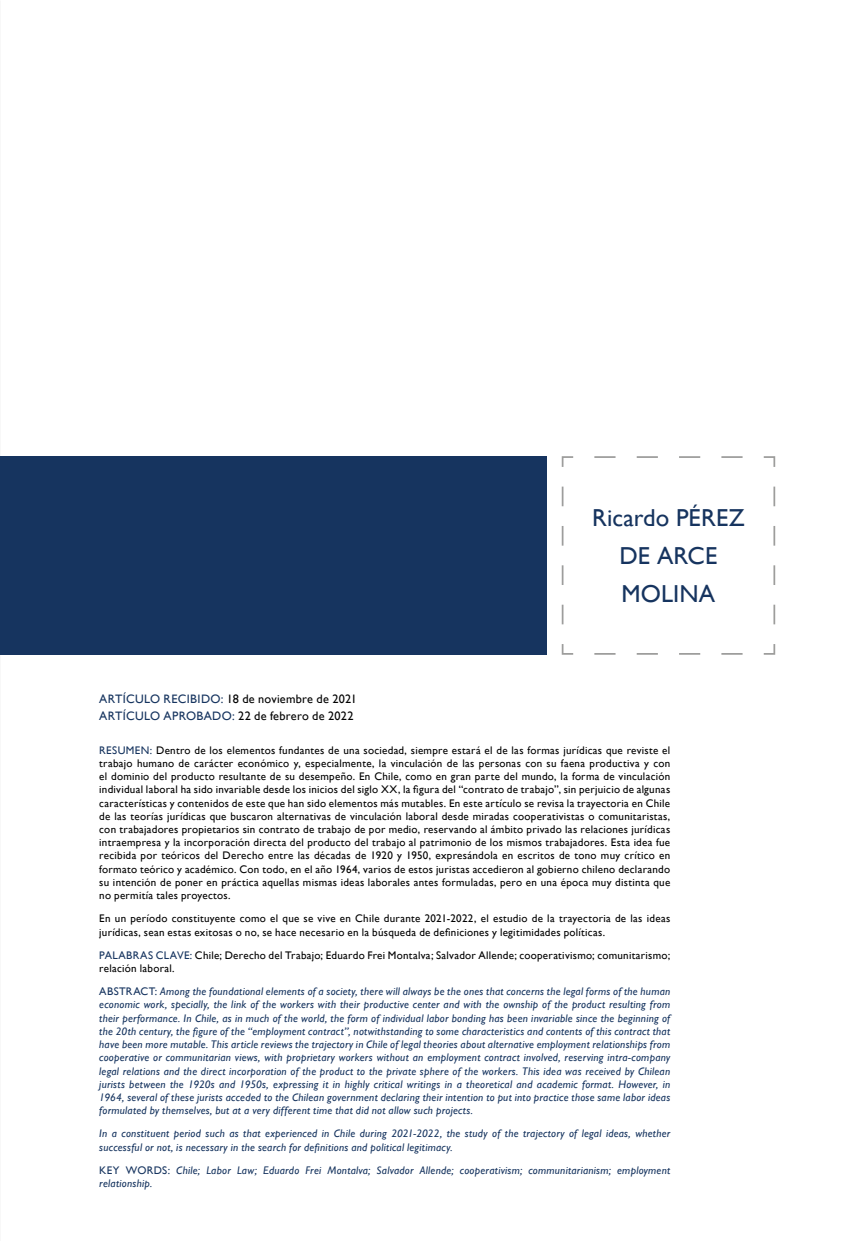
<style>
.page{position:relative;width:844px;height:1241px;background:#fff}
.page>*{position:absolute;margin:0;border:0;box-sizing:border-box;transform-origin:0 0}
.t1{font:24.5px/37.8px "Gill Sans";letter-spacing:.005em;color:#16345f;text-align:center}
.t2{font:12.25px/17.5px "Gill Sans";letter-spacing:.02em;color:#000}
.t3{font:11.03px/13.3px "Gill Sans";letter-spacing:.025em;color:#000}
.t4{font:italic 11.03px/13.3px "Gill Sans";letter-spacing:.025em;color:#16345f}
.s1{color:#16345f}
.s2{font-style:normal}
</style>
<div class="page">
<div style="left:0;top:456px;width:546px;height:198px;background:#16345f"></div>
<svg style="left:561px;top:456px;width:214px;height:199px"></svg>
<h1 class="t1" style="left:592px;top:498px;width:154px">Ricardo PÉREZ<br>DE ARCE<br>MOLINA</h1>
<p class="t2" style="left:99px;top:689px;width:259px"><span class="s1">ARTÍCULO RECIBIDO:</span> 18 de noviembre de 2021<br><span class="s1">ARTÍCULO APROBADO:</span> 22 de febrero de 2022</p>
<p class="t3" style="left:99px;top:743px;width:572px;text-align:justify"><span class="s1">RESUMEN:</span> Dentro de los elementos fundantes de una sociedad, siempre estará el de las formas jurídicas que reviste el trabajo humano de carácter económico y, especialmente, la vinculación de las personas con su faena productiva y con el dominio del producto resultante de su desempeño. En Chile, como en gran parte del mundo, la forma de vinculación individual laboral ha sido invariable desde los inicios del siglo XX, la figura del “contrato de trabajo”, sin perjuicio de algunas características y contenidos de este que han sido elementos más mutables. En este artículo se revisa la trayectoria en Chile de las teorías jurídicas que buscaron alternativas de vinculación laboral desde miradas cooperativistas o comunitaristas, con trabajadores propietarios sin contrato de trabajo de por medio, reservando al ámbito privado las relaciones jurídicas intraempresa y la incorporación directa del producto del trabajo al patrimonio de los mismos trabajadores. Esta idea fue recibida por teóricos del Derecho entre las décadas de 1920 y 1950, expresándola en escritos de tono muy crítico en formato teórico y académico. Con todo, en el año 1964, varios de estos juristas accedieron al gobierno chileno declarando su intención de poner en práctica aquellas mismas ideas laborales antes formuladas, pero en una época muy distinta que no permitía tales proyectos.</p>
<p class="t3" style="left:99px;top:911px;width:572px">En un período constituyente como el que se vive en Chile durante 2021-2022, el estudio de la trayectoria de las ideas jurídicas, sean estas exitosas o no, se hace necesario en la búsqueda de definiciones y legitimidades políticas.</p>
<p class="t3" style="left:99px;top:948px;width:572px"><span class="s1">PALABRAS CLAVE:</span> Chile; Derecho del Trabajo; Eduardo Frei Montalva; Salvador Allende; cooperativismo; comunitarismo; relación laboral.</p>
<p class="t4" style="left:99px;top:984px;width:572px;text-align:justify"><span class="s2">ABSTRACT:</span> Among the foundational elements of a society, there will always be the ones that concerns the legal forms of the human economic work, specially, the link of the workers with their productive center and with the ownship of the product resulting from their performance. In Chile, as in much of the world, the form of individual labor bonding has been invariable since the beginning of the 20th century, the figure of the “employment contract”, notwithstanding to some characteristics and contents of this contract that have been more mutable. This article reviews the trajectory in Chile of legal theories about alternative employment relationships from cooperative or communitarian views, with proprietary workers without an employment contract involved, reserving intra-company legal relations and the direct incorporation of the product to the private sphere of the workers. This idea was received by Chilean jurists between the 1920s and 1950s, expressing it in highly critical writings in a theoretical and academic format. However, in 1964, several of these jurists acceded to the Chilean government declaring their intention to put into practice those same labor ideas formulated by themselves, but at a very different time that did not allow such projects.</p>
<p class="t4" style="left:99px;top:1126px;width:572px">In a constituent period such as that experienced in Chile during 2021-2022, the study of the trajectory of legal ideas, whether successful or not, is necessary in the search for definitions and political legitimacy.</p>
<p class="t4" style="left:99px;top:1163px;width:572px"><span class="s2">KEY WORDS:</span> Chile; Labor Law; Eduardo Frei Montalva; Salvador Allende; cooperativism; communitarianism; employment relationship.</p>
</div>
